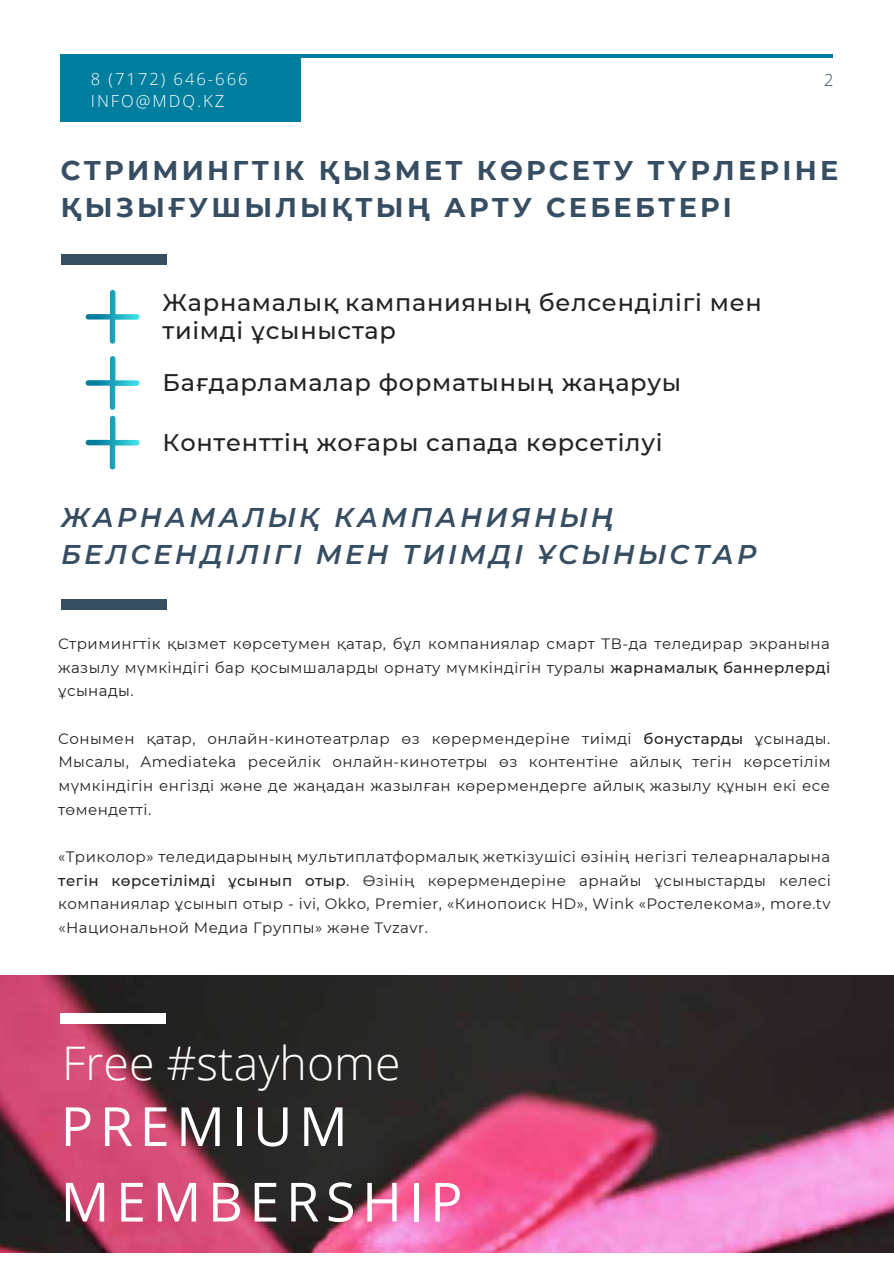
<style>
.page{position:relative;width:894px;height:1264px;background:#fff}
.page>*{position:absolute;margin:0;border:0;box-sizing:border-box;transform-origin:0 0}
.t1{font:54px/75.4px "Open Sans";letter-spacing:.12em;color:#fff}
.t2{font:300 46.35px "Open Sans";color:#fff}
.t3{font:700 27px/37.2px "Montserrat";letter-spacing:.12em;color:#364d62}
.t4{font:italic 600 27px/37.2px "Montserrat";letter-spacing:.12em;color:#364d62}
.t5{font:500 24px/28.2px "Montserrat";letter-spacing:.03em;color:#222}
.t6{font:300 16.5px/22.5px "Open Sans";letter-spacing:.12em;color:#fff}
.t7{font:300 16.5px "Open Sans";color:#364d62}
.t8{font:15px/23.7px "Montserrat";letter-spacing:.03em;color:#222;text-align:justify}
.s1{font-weight:500}
</style>
<div class="page">
<img style="left:0;top:975px;width:893px;height:277px">
<div style="left:60px;top:1013px;width:105px;height:10px;background:#fff"></div>
<hr style="left:61px;top:55px;width:771px;height:3px;background:#017d9e">
<div style="left:61px;top:55px;width:239px;height:67px;background:#017d9e"></div>
<div style="left:61px;top:254px;width:105px;height:10px;background:#364d62"></div>
<svg style="left:86px;top:290px;width:54px;height:54px"></svg>
<svg style="left:86px;top:356px;width:54px;height:113px"></svg>
<div style="left:61px;top:599px;width:106px;height:10px;background:#364d62"></div>
<p class="t6" style="left:91px;top:67px;width:158px">8 (7172) 646-666<br>INFO@MDQ.KZ</p>
<p class="t7" style="left:824px;top:68px;width:11px">2</p>
<h3 class="t3" style="left:61px;top:150px;width:778px">СТРИМИНГТІК ҚЫЗМЕТ КӨРСЕТУ ТҮРЛЕРІНЕ<br>ҚЫЗЫҒУШЫЛЫҚТЫҢ АРТУ СЕБЕБТЕРІ</h3>
<h3 class="t5" style="left:162px;top:287px;width:601px">Жарнамалық кампанияның белсенділігі мен тиімді ұсыныстар</h3>
<h3 class="t5" style="left:162px;top:367px;width:520px">Бағдарламалар форматының жаңаруы</h3>
<h3 class="t5" style="left:162px;top:427px;width:501px">Контенттің жоғары сапада көрсетілуі</h3>
<h3 class="t4" style="left:61px;top:498px;width:696px">ЖАРНАМАЛЫҚ КАМПАНИЯНЫҢ<br>БЕЛСЕНДІЛІГІ МЕН ТИІМДІ ҰСЫНЫСТАР</h3>
<p class="t8" style="left:58px;top:631px;width:773px">Стримингтік қызмет көрсетумен қатар, бұл компаниялар смарт ТВ-да теледирар экранына жазылу мүмкіндігі бар қосымшаларды орнату мүмкіндігін туралы <span class="s1">жарнамалық баннерлерді </span>ұсынады.</p>
<p class="t8" style="left:58px;top:726px;width:773px">Сонымен қатар, онлайн-кинотеатрлар өз көрермендеріне тиімді <span class="s1">бонустарды</span> ұсынады.<br>Мысалы, Amediateka ресейлік онлайн-кинотетры өз контентіне айлық тегін көрсетілім мүмкіндігін енгізді және де жаңадан жазылған көрермендерге айлық жазылу құнын екі есе төмендетті.</p>
<p class="t8" style="left:58px;top:844px;width:774px">«Триколор» теледидарының мультиплатформалық жеткізушісі өзінің негізгі телеарналарына <span class="s1">тегін көрсетілімді ұсынып отыр</span>. Өзінің көрермендеріне арнайы ұсыныстарды келесі компаниялар ұсынып отыр - ivi, Okko, Premier, «Кинопоиск HD», Wink «Ростелекома», more.tv «Национальной Медиа Группы» және Tvzavr.</p>
<h2 class="t2" style="left:62px;top:1031px;width:340px">Free #stayhome</h2>
<h1 class="t1" style="left:61px;top:1087px;width:403px">PREMIUM<br>MEMBERSHIP</h1>
</div>
